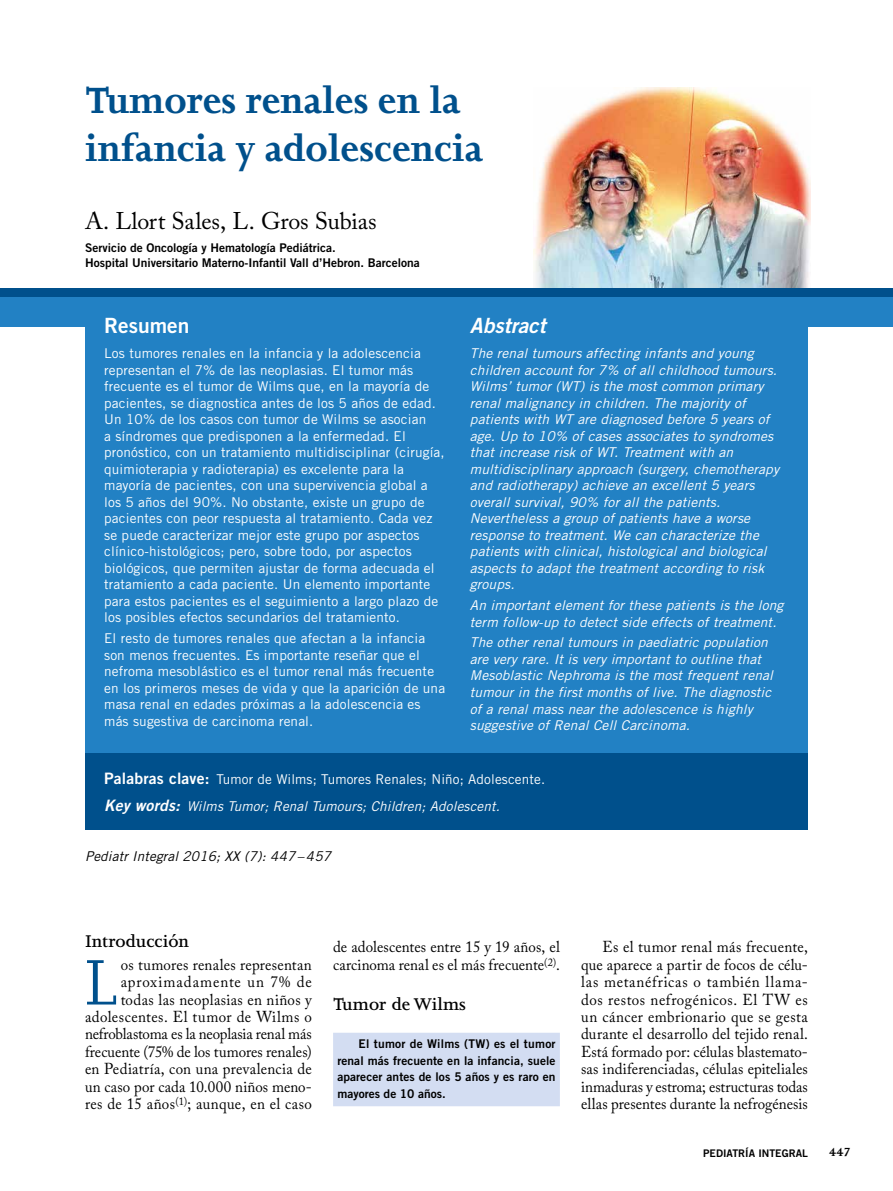
<style>
.page{position:relative;width:893px;height:1191px;background:#fff}
.page>*{position:absolute;margin:0;border:0;box-sizing:border-box;transform-origin:0 0}
.t1{font:73.95px "Joanna MT Std";color:#00508c;scale:.95 1}
.t2{font:700 42px/48px "Joanna MT Std";color:#00508c}
.t3{font:24px "Adobe Caslon Pro";letter-spacing:-.005em;color:#000}
.t4{font:italic 21px "Trade Gothic Bold Two";color:#fff}
.t5{font:21px "Trade Gothic Bold Two";color:#fff}
.t6{font:600 19.5px "Joanna MT Std";color:#000}
.t7{font:15.75px/17.4px "Adobe Caslon Pro";letter-spacing:.01em;color:#000;text-align:right;scale:.95 1}
.t8{font:13.5px/16.5px "Trade Gothic";letter-spacing:.01em;color:#fff}
.t9{font:italic 13.5px/16.5px "Trade Gothic";letter-spacing:.01em;color:#fff}
.t10{font:italic 13.5px "Trade Gothic";letter-spacing:.01em;color:#000}
.t11{font:700 13.5px "Joanna MT Std";color:#000}
.t12{font:12px/16.5px "Trade Gothic Bold Two";color:#000;text-align:justify}
.t13{font:10.5px "Trade Gothic Bold Two";color:#000}
.s1{font-family:"Trade Gothic Bold Two";font-size:15.75px}
.s2{font-family:"Trade Gothic Bold Two";font-style:italic;font-size:15.75px}
.s3{font-style:italic}
</style>
<div class="page">
<img style="left:533px;top:88px;width:277px;height:201px">
<div style="left:333px;top:1032px;width:227px;height:74px;background:#d3ddf2"></div>
<div style="left:85px;top:297px;width:723px;height:495px;background:#2281c4"></div>
<div style="left:0;top:297px;width:88px;height:30px;background:#2281c4"></div>
<div style="left:784px;top:297px;width:109px;height:30px;background:#2281c4"></div>
<div style="left:0;top:289px;width:893px;height:8px;background:#00508c"></div>
<div style="left:85px;top:753px;width:723px;height:76px;background:#00508c"></div>
<h2 class="t2" style="left:85px;top:76px;width:400px">Tumores renales en la infancia y adolescencia</h2>
<h3 class="t3" style="left:85px;top:207px;width:293px">A. Llort Sales, L. Gros Subias</h3>
<p class="t12" style="left:85px;top:240px;width:336px;line-height:15px">Servicio de Oncología y Hematología Pediátrica.<br>Hospital Universitario Materno-Infantil Vall d’Hebron. Barcelona</p>
<h3 class="t5" style="left:104px;top:313px;width:87px">Resumen</h3>
<p class="t8" style="left:104px;top:345px;width:342px">Los tumores renales en la infancia y la adolescencia representan el 7% de las neoplasias. El tumor más frecuente es el tumor de Wilms que, en la mayoría de pacientes, se diagnostica antes de los 5 años de edad.<br>Un 10% de los casos con tumor de Wilms se asocian<br>a síndromes que predisponen a la enfermedad. El pronóstico, con un tratamiento multidisciplinar (cirugía, quimioterapia y radioterapia) es excelente para la mayoría de pacientes, con una supervivencia global a los 5 años del 90%. No obstante, existe un grupo de pacientes con peor respuesta al tratamiento. Cada vez se puede caracterizar mejor este grupo por aspectos clínico-histológicos; pero, sobre todo, por aspectos biológicos, que permiten ajustar de forma adecuada el tratamiento a cada paciente. Un elemento importante para estos pacientes es el seguimiento a largo plazo de los posibles efectos secundarios del tratamiento.</p>
<p class="t8" style="left:104px;top:630px;width:342px">El resto de tumores renales que afectan a la infancia son menos frecuentes. Es importante reseñar que el nefroma mesoblástico es el tumor renal más frecuente en los primeros meses de vida y que la aparición de una masa renal en edades próximas a la adolescencia es más sugestiva de carcinoma renal.</p>
<h3 class="t4" style="left:470px;top:313px;width:77px">Abstract</h3>
<p class="t9" style="left:470px;top:345px;width:311px">The renal tumours affecting infants and young children account for 7% of all childhood tumours.<br>Wilms’ tumor (WT) is the most common primary renal malignancy in children. The majority of patients with WT are diagnosed before 5 years of age. Up to 10% of cases associates to syndromes that increase risk of WT. Treatment with an multidisciplinary approach (surgery, chemotherapy and radiotherapy) achieve an excellent 5 years overall survival, 90% for all the patients.<br>Nevertheless a group of patients have a worse response to treatment. We can characterize the patients with clinical, histological and biological aspects to adapt the treatment according to risk groups.</p>
<p class="t9" style="left:470px;top:597px;width:315px">An important element for these patients is the long term follow-up to detect side effects of treatment.</p>
<p class="t9" style="left:470px;top:634px;width:305px">The other renal tumours in paediatric population are very rare. It is very important to outline that Mesoblastic Nephroma is the most frequent renal tumour in the first months of live. The diagnostic of a renal mass near the adolescence is highly suggestive of Renal Cell Carcinoma.</p>
<p class="t8" style="left:104px;top:766px;width:442px;line-height:26.5px"><span class="s1">Palabras clave:</span> Tumor de Wilms; Tumores Renales; Niño; Adolescente.<br><span class="s2">Key words:</span> <span class="s3">Wilms Tumor; Renal Tumours; Children; Adolescent.</span></p>
<p class="t10" style="left:85px;top:848px;width:247px">Pediatr Integral 2016; XX (7): 447–457</p>
<h3 class="t6" style="left:85px;top:930px;width:106px">Introducción</h3>
<h1 class="t1" style="left:85px;top:942px;width:35px">L</h1>
<p class="t7" style="left:85px;top:955px;width:240px">os tumores renales representan aproximadamente un 7% de todas las neoplasias en niños y adolescentes. El tumor de Wilms o nefroblastoma es la neoplasia renal más frecuente (75% de los tumores renales) en Pediatría, con una prevalencia de un caso por cada 10.000 niños meno&shy;res de 15 años<sup>(1)</sup>; aunque, en el caso</p>
<p class="t7" style="left:333px;top:938px;width:240px;text-align:left">de adolescentes entre 15 y 19 años, el carcinoma renal es el más frecuente<sup>(2)</sup>.</p>
<h3 class="t6" style="left:333px;top:993px;width:134px">Tumor de Wilms</h3>
<p class="t12" style="left:337px;top:1035px;width:220px;text-indent:21px">El tumor de Wilms (TW) es el tumor renal más frecuente en la infancia, suele aparecer antes de los 5 años y es raro en mayores de 10 años.</p>
<p class="t7" style="left:581px;top:938px;width:240px;text-align:justify;text-indent:21px">Es el tumor renal más frecuente, que aparece a partir de focos de célu&shy;las metanéfricas o también llama&shy;dos restos nefrogénicos. El TW es un cáncer embrionario que se gesta durante el desarrollo del tejido renal.<br>Está formado por: células blastemato&shy;sas indiferenciadas, células epiteliales inmaduras y estroma; estructuras todas ellas presentes durante la nefrogénesis</p>
<p class="t13" style="left:703px;top:1146px;width:106px">PEDIATRÍA INTEGRAL</p>
<p class="t11" style="left:829px;top:1144px;width:23px">447</p>
</div>
